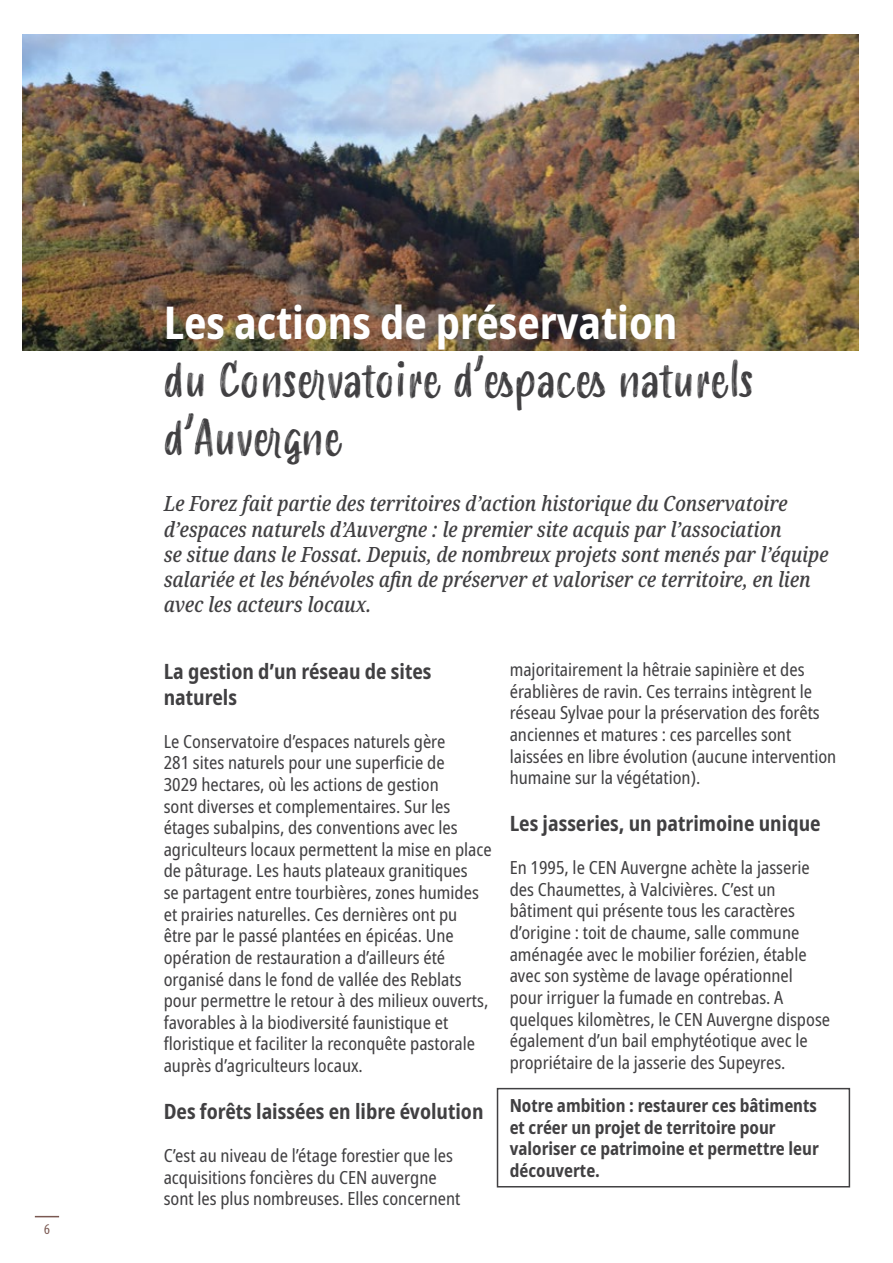
<style>
.page{position:relative;width:893px;height:1263px;background:#fff}
.page>*{position:absolute;margin:0;border:0;box-sizing:border-box;transform-origin:0 0}
.t1{font:48px/57.6px "Smoothy";color:#414042}
.t2{font:700 condensed 45px "Noto Sans";color:#fff}
.t3{font:italic 500 condensed 21px/25.2px "Noto Serif";color:#414042}
.t4{font:700 condensed 21px/25.2px "Noto Sans";color:#414042}
.t5{font:condensed 18px/21.6px "Noto Sans";color:#414042}
.t6{font:700 condensed 18px/21.6px "Noto Sans";color:#414042}
.t7{font:condensed 15px "Myriad Pro";color:#7a5851}
</style>
<div class="page">
<svg style="left:35px;top:1216px;width:24px;height:1px"></svg>
<img style="left:22px;top:34px;width:837px;height:316px">
<div style="left:497px;top:1088px;width:353px;height:99px;border:2px solid #414042"></div>
<p class="t7" style="left:44px;top:1220px;width:7px">6</p>
<h2 class="t2" style="left:164px;top:291px;width:515px">Les actions de préservation</h2>
<h1 class="t1" style="left:164px;top:353px;width:591px">du Conservatoire d’espaces naturels d’Auvergne</h1>
<p class="t3" style="left:164px;top:492px;width:666px">Le Forez fait partie des territoires d’action historique du Conservatoire d’espaces naturels d’Auvergne : le premier site acquis par l’association<br>se situe dans le Fossat. Depuis, de nombreux projets sont menés par l’équipe salariée et les bénévoles afin de préserver et valoriser ce territoire, en lien avec les acteurs locaux.</p>
<p class="t4" style="left:164px;top:659px;width:269px">La gestion d’un réseau de sites naturels</p>
<p class="t5" style="left:164px;top:731px;width:329px">Le Conservatoire d’espaces naturels gère<br>281 sites naturels pour une superficie de<br>3029 hectares, où les actions de gestion<br>sont diverses et complementaires. Sur les étages subalpins, des conventions avec les agriculteurs locaux permettent la mise en place de pâturage. Les hauts plateaux granitiques<br>se partagent entre tourbières, zones humides et prairies naturelles. Ces dernières ont pu<br>être par le passé plantées en épicéas. Une opération de restauration a d’ailleurs été organisé dans le fond de vallée des Reblats pour permettre le retour à des milieux ouverts, favorables à la biodiversité faunistique et floristique et faciliter la reconquête pastorale auprès d’agriculteurs locaux.</p>
<p class="t4" style="left:164px;top:1099px;width:321px">Des forêts laissées en libre évolution</p>
<p class="t5" style="left:164px;top:1145px;width:298px">C’est au niveau de l’étage forestier que les acquisitions foncières du CEN auvergne sont les plus nombreuses. Elles concernent</p>
<p class="t5" style="left:510px;top:659px;width:328px">majoritairement la hêtraie sapinière et des érablières de ravin. Ces terrains intègrent le réseau Sylvae pour la préservation des forêts anciennes et matures : ces parcelles sont laissées en libre évolution (aucune intervention humaine sur la végétation).</p>
<p class="t4" style="left:510px;top:811px;width:312px">Les jasseries, un patrimoine unique</p>
<p class="t5" style="left:510px;top:857px;width:322px">En 1995, le CEN Auvergne achète la jasserie des Chaumettes, à Valcivières. C’est un bâtiment qui présente tous les caractères d’origine : toit de chaume, salle commune aménagée avec le mobilier forézien, étable avec son système de lavage opérationnel pour irriguer la fumade en contrebas. A quelques kilomètres, le CEN Auvergne dispose également d’un bail emphytéotique avec le propriétaire de la jasserie des Supeyres.</p>
<p class="t6" style="left:510px;top:1095px;width:311px">Notre ambition : restaurer ces bâtiments et créer un projet de territoire pour valoriser ce patrimoine et permettre leur découverte.</p>
</div>
